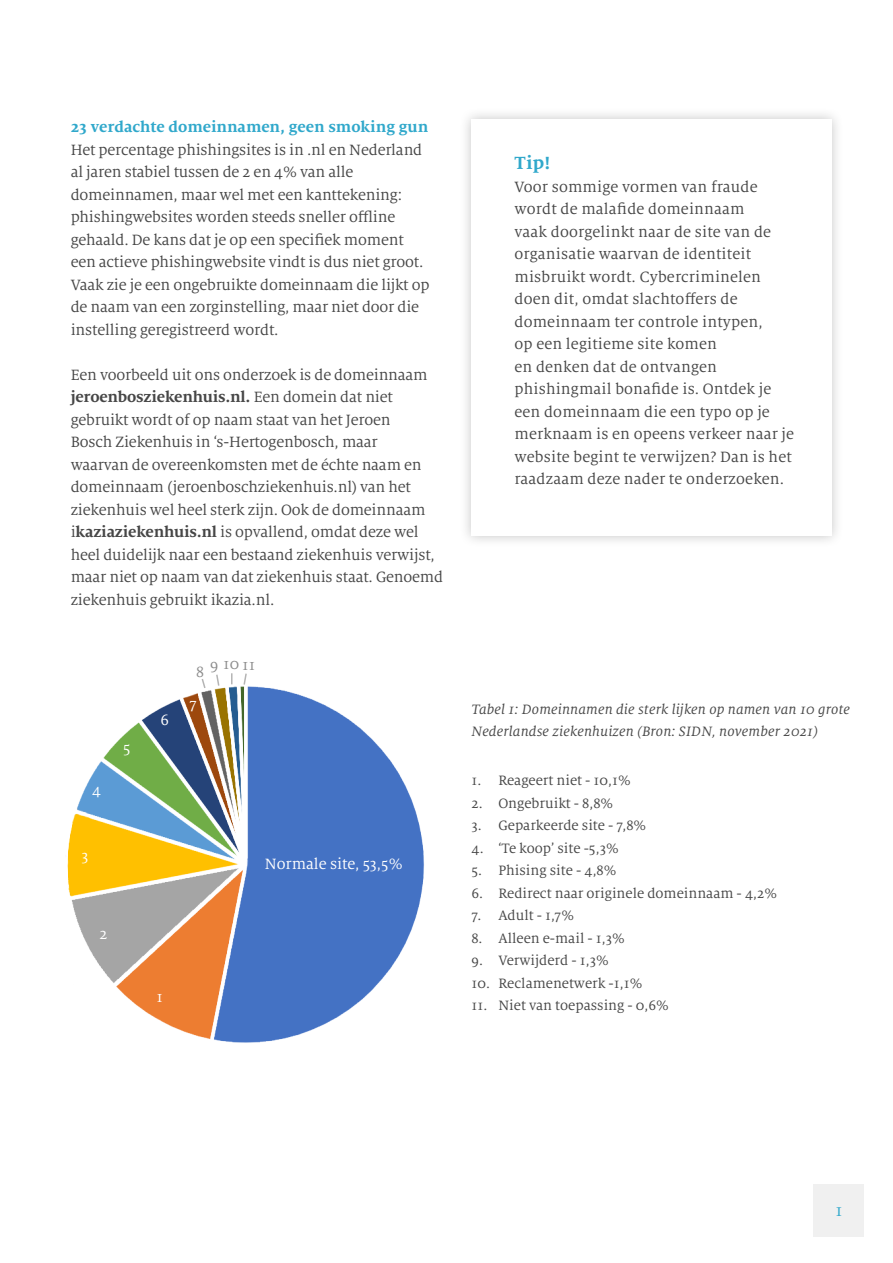
<style>
.page{position:relative;width:893px;height:1263px;background:#fff}
.page>*{position:absolute;margin:0;border:0;box-sizing:border-box;transform-origin:0 0}
.t1{font:700 19.5px "Milo Serif OT";color:#30a8cb}
.t2{font:18px "Milo Serif OT";color:#30a8cb}
.t3{font:16.5px/22.5px "Milo Serif OT";letter-spacing:-.01em;color:#464646}
.t4{font:16.5px/22.5px "Milo Serif OT";letter-spacing:.01em;color:#464646}
.t5{font:700 16.5px "Milo Serif OT";color:#30a8cb}
.t6{font:16.5px "Milo Serif OT";color:#fff}
.t7{font:16.5px "Milo Serif OT";letter-spacing:.09em;color:#8c8c8c}
.t8{font:15px "Milo Serif OT";color:#464646}
.t9{font:italic 15px/22.5px "Milo Serif OT";letter-spacing:.01em;color:#464646}
.s1{font-weight:700}
</style>
<div class="page">
<div style="left:814px;top:1184px;width:50px;height:53px;background:#f0f0f0"></div>
<div style="left:459px;top:107px;width:385px;height:441px;background:#8c8c8c;opacity:.5"></div>
<div style="left:471px;top:119px;width:361px;height:417px;background:#fff"></div>
<img style="left:67px;top:684px;width:357px;height:359px">
<svg style="left:200px;top:679px;width:7px;height:11px"></svg>
<svg style="left:215px;top:674px;width:5px;height:13px"></svg>
<svg style="left:242px;top:673px;width:6px;height:13px"></svg>
<svg style="left:231px;top:673px;width:2px;height:11px"></svg>
<p class="t5" style="left:71px;top:118px;width:359px">23 verdachte domeinnamen, geen smoking gun</p>
<p class="t3" style="left:71px;top:139px;width:360px">Het percentage phishingsites is in .nl en Nederland al jaren stabiel tussen de 2 en 4% van alle domeinnamen, maar wel met een kanttekening: phishingwebsites worden steeds sneller offline gehaald. De kans dat je op een specifiek moment een actieve phishingwebsite vindt is dus niet groot.<br>Vaak zie je een ongebruikte domeinnaam die lijkt op de naam van een zorginstelling, maar niet door die instelling geregistreerd wordt.</p>
<p class="t3" style="left:71px;top:364px;width:374px">Een voorbeeld uit ons onderzoek is de domeinnaam <span class="s1">jeroenbosziekenhuis.nl.</span> Een domein dat niet gebruikt wordt of op naam staat van het Jeroen<br>Bosch Ziekenhuis in ‘s-Hertogenbosch, maar<br>waarvan de overeenkomsten met de échte naam en domeinnaam (jeroenboschziekenhuis.nl) van het ziekenhuis wel heel sterk zijn. Ook de domeinnaam i<span class="s1">kaziaziekenhuis.nl</span> is opvallend, omdat deze wel heel duidelijk naar een bestaand ziekenhuis verwijst, maar niet op naam van dat ziekenhuis staat. Genoemd ziekenhuis gebruikt ikazia.nl.</p>
<p class="t7" style="left:196px;top:656px;width:61px">8 91011</p>
<p class="t6" style="left:92px;top:781px;width:11px">4</p>
<p class="t6" style="left:82px;top:848px;width:9px">3</p>
<p class="t6" style="left:123px;top:739px;width:9px">5</p>
<p class="t6" style="left:99px;top:925px;width:10px">2</p>
<p class="t6" style="left:160px;top:711px;width:10px">6</p>
<p class="t6" style="left:190px;top:695px;width:9px">7</p>
<p class="t6" style="left:156px;top:988px;width:8px">1</p>
<p class="t6" style="left:265px;top:855px;width:139px">Normale site, 53,5%</p>
<p class="t1" style="left:514px;top:152px;width:37px">Tip!</p>
<p class="t4" style="left:514px;top:176px;width:281px">Voor sommige vormen van fraude wordt de malafide domeinnaam<br>vaak doorgelinkt naar de site van de organisatie waarvan de identiteit misbruikt wordt. Cybercriminelen doen dit, omdat slachtoffers de domeinnaam ter controle intypen,<br>op een legitieme site komen<br>en denken dat de ontvangen phishingmail bonafide is. Ontdek je een domeinnaam die een typo op je merknaam is en opeens verkeer naar je website begint te verwijzen? Dan is het raadzaam deze nader te onderzoeken.</p>
<p class="t9" style="left:471px;top:698px;width:380px">Tabel 1: Domeinnamen die sterk lijken op namen van 10 grote<br>Nederlandse ziekenhuizen (Bron: SIDN, november 2021)</p>
<p class="t8" style="left:471px;top:773px;width:161px">1. Reageert niet - 10,1%</p>
<p class="t8" style="left:471px;top:795px;width:143px">2. Ongebruikt - 8,8%</p>
<p class="t8" style="left:471px;top:818px;width:176px">3. Geparkeerde site - 7,8%</p>
<p class="t8" style="left:471px;top:840px;width:149px">4. ‘Te koop’ site -5,3%</p>
<p class="t8" style="left:471px;top:863px;width:147px">5. Phising site - 4,8%</p>
<p class="t8" style="left:471px;top:885px;width:307px">6. Redirect naar originele domeinnaam - 4,2%</p>
<p class="t8" style="left:471px;top:908px;width:104px">7. Adult - 1,7%</p>
<p class="t8" style="left:471px;top:930px;width:155px">8. Alleen e-mail - 1,3%</p>
<p class="t8" style="left:471px;top:953px;width:139px">9. Verwijderd - 1,3%</p>
<p class="t8" style="left:471px;top:975px;width:173px">10. Reclamenetwerk -1,1%</p>
<p class="t8" style="left:471px;top:998px;width:199px">11. Niet van toepassing - 0,6%</p>
<p class="t2" style="left:835px;top:1201px;width:9px">1</p>
</div>
